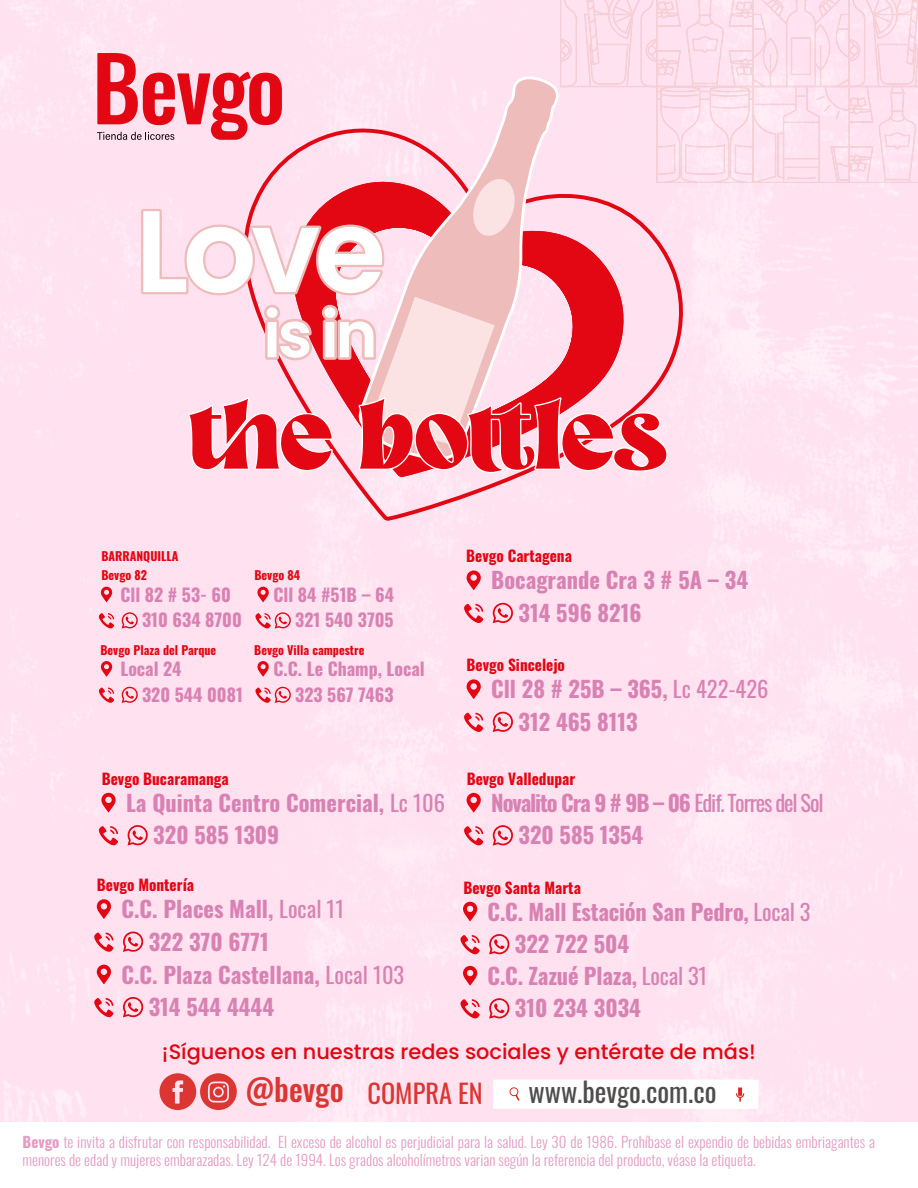
<style>
.page{position:relative;width:918px;height:1188px;background:#fff}
.page>*{position:absolute;margin:0;border:0;box-sizing:border-box;transform-origin:0 0}
.t1{font:27.75px "Oswald";color:#4f4c4c}
.t2{font:26.4px "Oswald";color:#db3632}
.t3{font:700 22.5px/32.4px "Oswald";color:#d882b3}
.t4{font:700 22.5px/32.4px "Oswald";letter-spacing:-.05em;color:#d882b3}
.t5{font:500 20.85px "Poppins";color:#e30613}
.t6{font:700 17.85px/25.8px "Oswald";color:#d882b3}
.t7{font:700 15.3px "Oswald";color:#e30613}
.t8{font:300 15px/18px "Oswald";color:#e59cc3}
.t9{font:700 12.15px "Oswald";color:#e30613}
.s1{font-weight:400}
.s2{font-weight:500;font-size:30.9px}
.s3{font-weight:700}
</style>
<div class="page">
<svg style="left:241px;top:473px;width:443px;height:51px;background:#fedbe9"></svg>
<svg style="left:290px;top:473px;width:335px;height:7px;background:#fdd4e1"></svg>
<svg style="left:97px;top:0;width:821px;height:473px;background:#fac6d2"></svg>
<svg style="left:462px;top:902px;width:17px;height:20px"></svg>
<svg style="left:461px;top:935px;width:19px;height:19px"></svg>
<svg style="left:489px;top:933px;width:21px;height:21px"></svg>
<svg style="left:462px;top:966px;width:17px;height:20px"></svg>
<svg style="left:461px;top:999px;width:19px;height:20px"></svg>
<svg style="left:489px;top:998px;width:21px;height:21px"></svg>
<svg style="left:466px;top:571px;width:16px;height:19px"></svg>
<svg style="left:464px;top:604px;width:19px;height:19px"></svg>
<svg style="left:493px;top:602px;width:20px;height:21px"></svg>
<svg style="left:100px;top:587px;width:13px;height:15px"></svg>
<svg style="left:99px;top:613px;width:15px;height:15px"></svg>
<svg style="left:257px;top:587px;width:13px;height:15px"></svg>
<svg style="left:122px;top:612px;width:16px;height:17px"></svg>
<svg style="left:255px;top:612px;width:36px;height:17px"></svg>
<svg style="left:100px;top:661px;width:13px;height:16px"></svg>
<svg style="left:99px;top:688px;width:15px;height:15px"></svg>
<svg style="left:257px;top:661px;width:13px;height:16px"></svg>
<svg style="left:122px;top:686px;width:16px;height:17px"></svg>
<svg style="left:255px;top:686px;width:36px;height:17px"></svg>
<svg style="left:466px;top:679px;width:16px;height:20px"></svg>
<svg style="left:464px;top:713px;width:19px;height:19px"></svg>
<svg style="left:493px;top:711px;width:20px;height:21px"></svg>
<svg style="left:466px;top:793px;width:16px;height:20px"></svg>
<svg style="left:464px;top:826px;width:19px;height:19px"></svg>
<svg style="left:493px;top:825px;width:20px;height:21px"></svg>
<svg style="left:101px;top:793px;width:16px;height:20px"></svg>
<svg style="left:99px;top:826px;width:19px;height:19px"></svg>
<svg style="left:127px;top:824px;width:21px;height:21px"></svg>
<svg style="left:96px;top:899px;width:16px;height:20px"></svg>
<svg style="left:94px;top:933px;width:20px;height:19px"></svg>
<svg style="left:123px;top:931px;width:21px;height:21px"></svg>
<svg style="left:96px;top:965px;width:16px;height:19px"></svg>
<svg style="left:94px;top:998px;width:20px;height:19px"></svg>
<svg style="left:123px;top:996px;width:21px;height:21px"></svg>
<svg style="left:159px;top:1073px;width:78px;height:37px;background:#e87679"></svg>
<div style="left:215px;top:1088px;width:7px;height:8px;background:#db3632;border-radius:50%"></div>
<svg style="left:509px;top:1087px;width:10px;height:14px"></svg>
<svg style="left:736px;top:1088px;width:8px;height:14px"></svg>
<p class="t9" style="left:101px;top:550px;width:79px">BARRANQUILLA</p>
<p class="t9" style="left:101px;top:569px;width:47px">Bevgo 82</p>
<p class="t9" style="left:254px;top:569px;width:47px">Bevgo 84</p>
<p class="t6" style="left:142px;top:583px;width:101px;text-indent:-22px">Cll 82 # 53- 60<br>310 634 8700</p>
<p class="t6" style="left:274px;top:583px;width:122px;text-align:right">Cll 84 #51B – 64<br>321 540 3705</p>
<p class="t9" style="left:100px;top:643px;width:117px">Bevgo Plaza del Parque</p>
<p class="t9" style="left:254px;top:643px;width:112px">Bevgo Villa campestre</p>
<p class="t6" style="left:142px;top:657px;width:102px;text-indent:-22px">Local 24<br>320 544 0081</p>
<p class="t6" style="left:274px;top:657px;width:153px;text-align:center">C.C. Le Champ, Local<br>323 567 7463</p>
<p class="t7" style="left:102px;top:771px;width:129px">Bevgo Bucaramanga</p>
<h3 class="t3" style="left:153px;top:788px;width:293px;text-indent:-27px">La Quinta Centro Comercial, <span class="s1">Lc 106<br></span>320 585 1309</h3>
<p class="t7" style="left:97px;top:877px;width:99px">Bevgo Montería</p>
<h3 class="t3" style="left:149px;top:894px;width:197px;text-indent:-27px">C.C. Places Mall, <span class="s1">Local 11<br></span>322 370 6771</h3>
<p class="t7" style="left:466px;top:548px;width:107px">Bevgo Cartagena</p>
<h3 class="t3" style="left:518px;top:565px;width:231px;text-indent:-27px">Bocagrande Cra 3 # 5A – 34<br>314 596 8216</h3>
<p class="t7" style="left:467px;top:657px;width:100px">Bevgo Sincelejo</p>
<h3 class="t3" style="left:518px;top:674px;width:251px;text-indent:-27px">Cll 28 # 25B – 365, <span class="s1">Lc 422-426<br></span>312 465 8113</h3>
<p class="t7" style="left:467px;top:771px;width:110px">Bevgo Valledupar</p>
<h3 class="t4" style="left:518px;top:788px;width:307px;text-indent:-27px">Novalito Cra 9 # 9B – 06 <span class="s1">Edif. Torres del Sol<br></span>320 585 1354</h3>
<p class="t7" style="left:463px;top:880px;width:119px">Bevgo Santa Marta</p>
<h3 class="t3" style="left:515px;top:897px;width:297px;text-indent:-27px">C.C. Mall Estación San Pedro, <span class="s1">Local 3<br></span>322 722 504</h3>
<h3 class="t3" style="left:149px;top:960px;width:257px;text-indent:-27px">C.C. Plaza Castellana, <span class="s1">Local 103<br></span>314 544 4444</h3>
<h3 class="t5" style="left:162px;top:1039px;width:596px">¡Síguenos en nuestras redes sociales y entérate de más!</h3>
<h2 class="t2" style="left:246px;top:1070px;width:239px"><span class="s2">@bevgo</span> COMPRA EN</h2>
<h1 class="t1" style="left:528px;top:1067px;width:190px">www.bevgo.com.co</h1>
<h3 class="t3" style="left:515px;top:961px;width:194px;text-indent:-27px">C.C. Zazué Plaza, <span class="s1">Local 31<br></span>310 234 3034</h3>
<p class="t8" style="left:23px;top:1131px;width:854px"><span class="s3">Bevgo</span> te invita a disfrutar con responsabilidad. El exceso de alcohol es perjudicial para la salud. Ley 30 de 1986. Prohíbase el expendio de bebidas embriagantes a menores de edad y mujeres embarazadas. Ley 124 de 1994. Los grados alcoholímetros varian según la referencia del producto, véase la etiqueta.</p>
</div>
